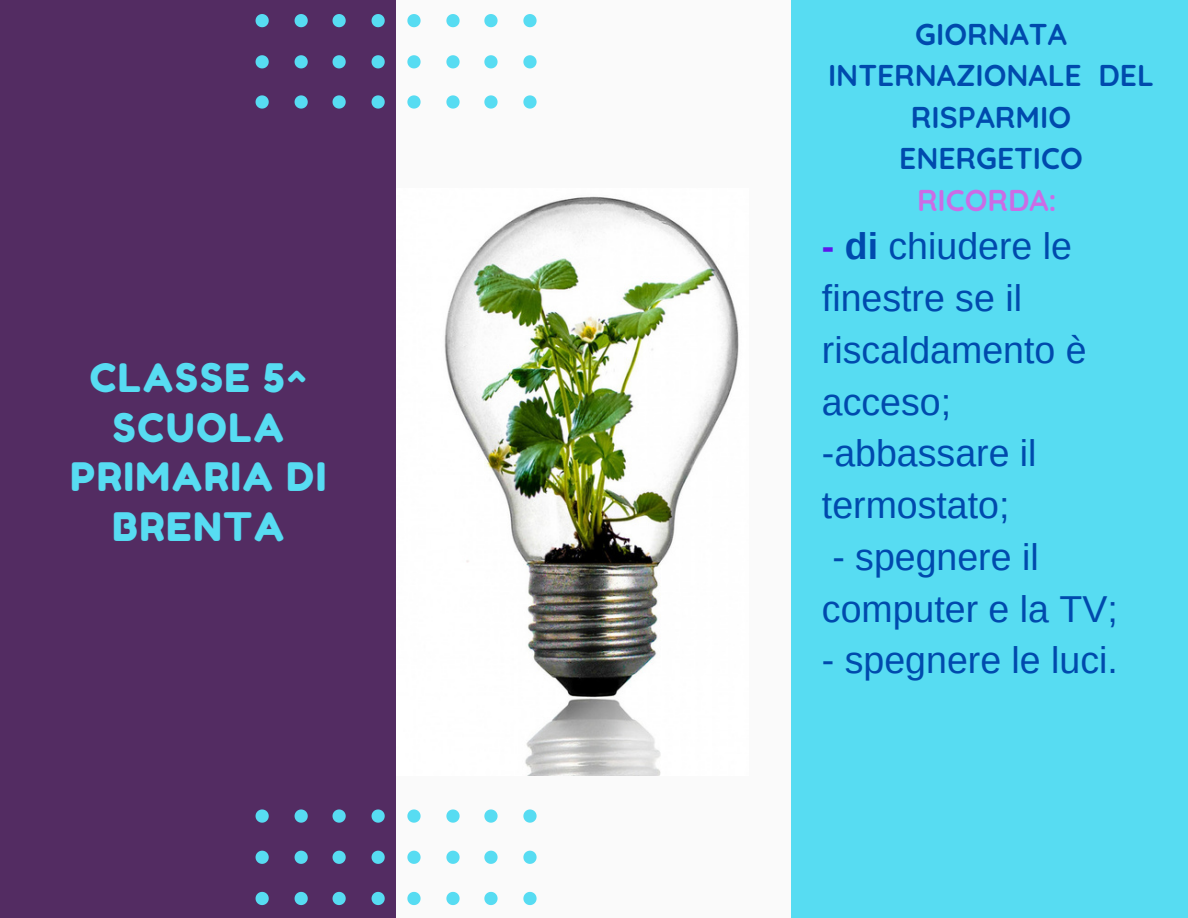
<style>
.page{position:relative;width:1188px;height:918px;background:#57dcf2}
.page>*{position:absolute;margin:0;border:0;box-sizing:border-box;transform-origin:0 0}
.t1{font:39.15px/49.8px "Fredoka One";letter-spacing:.05em;color:#57dcf2;text-align:center}
.t2{font:37.5px/51.8px "Arimo";color:#004aad}
.t3{font:700 30px/41.7px "Quicksand";color:#004aad;text-align:center}
.t4{font:700 30px "Quicksand";color:#cb6ce6}
.s1{font-weight:700;color:#5e17eb}
.s2{font-weight:700}
</style>
<div class="page">
<div style="left:396px;top:0;width:395px;height:918px;background:#fafafa"></div>
<div style="left:0;top:0;width:396px;height:918px;background:#532c62"></div>
<svg style="left:407px;top:14px;width:14px;height:13px"></svg>
<svg style="left:407px;top:55px;width:14px;height:13px"></svg>
<svg style="left:407px;top:95px;width:14px;height:14px"></svg>
<svg style="left:446px;top:14px;width:14px;height:13px"></svg>
<svg style="left:446px;top:55px;width:14px;height:13px"></svg>
<svg style="left:446px;top:95px;width:14px;height:14px"></svg>
<svg style="left:484px;top:14px;width:14px;height:13px"></svg>
<svg style="left:484px;top:55px;width:14px;height:13px"></svg>
<svg style="left:484px;top:95px;width:14px;height:14px"></svg>
<svg style="left:523px;top:14px;width:14px;height:13px"></svg>
<svg style="left:523px;top:55px;width:14px;height:13px"></svg>
<svg style="left:523px;top:95px;width:14px;height:14px"></svg>
<svg style="left:256px;top:14px;width:13px;height:13px"></svg>
<svg style="left:256px;top:55px;width:13px;height:13px"></svg>
<svg style="left:256px;top:95px;width:13px;height:14px"></svg>
<svg style="left:295px;top:14px;width:13px;height:13px"></svg>
<svg style="left:295px;top:55px;width:13px;height:13px"></svg>
<svg style="left:295px;top:95px;width:13px;height:14px"></svg>
<svg style="left:333px;top:14px;width:13px;height:13px"></svg>
<svg style="left:333px;top:55px;width:13px;height:13px"></svg>
<svg style="left:333px;top:95px;width:13px;height:14px"></svg>
<svg style="left:372px;top:14px;width:13px;height:13px"></svg>
<svg style="left:372px;top:55px;width:13px;height:13px"></svg>
<svg style="left:372px;top:95px;width:13px;height:14px"></svg>
<svg style="left:407px;top:809px;width:14px;height:14px"></svg>
<svg style="left:407px;top:851px;width:14px;height:13px"></svg>
<svg style="left:407px;top:892px;width:14px;height:13px"></svg>
<svg style="left:446px;top:809px;width:14px;height:14px"></svg>
<svg style="left:446px;top:851px;width:14px;height:13px"></svg>
<svg style="left:446px;top:892px;width:14px;height:13px"></svg>
<svg style="left:484px;top:809px;width:14px;height:14px"></svg>
<svg style="left:484px;top:851px;width:14px;height:13px"></svg>
<svg style="left:484px;top:892px;width:14px;height:13px"></svg>
<svg style="left:523px;top:809px;width:14px;height:14px"></svg>
<svg style="left:523px;top:851px;width:14px;height:13px"></svg>
<svg style="left:523px;top:892px;width:14px;height:13px"></svg>
<svg style="left:256px;top:809px;width:13px;height:14px"></svg>
<svg style="left:256px;top:851px;width:13px;height:13px"></svg>
<svg style="left:256px;top:892px;width:13px;height:13px"></svg>
<svg style="left:295px;top:809px;width:13px;height:14px"></svg>
<svg style="left:295px;top:851px;width:13px;height:13px"></svg>
<svg style="left:295px;top:892px;width:13px;height:13px"></svg>
<svg style="left:333px;top:809px;width:13px;height:14px"></svg>
<svg style="left:333px;top:851px;width:13px;height:13px"></svg>
<svg style="left:333px;top:892px;width:13px;height:13px"></svg>
<svg style="left:372px;top:809px;width:13px;height:14px"></svg>
<svg style="left:372px;top:851px;width:13px;height:13px"></svg>
<svg style="left:372px;top:892px;width:13px;height:13px"></svg>
<img style="left:444px;top:196px;width:295px;height:580px">
<p class="t1" style="left:90px;top:352px;width:219px">CLASSE 5^</p>
<p class="t1" style="left:71px;top:402px;width:257px">SCUOLA<br>PRIMARIA DI<br>BRENTA</p>
<p class="t3" style="left:828px;top:13px;width:327px">GIORNATA<br>INTERNAZIONALE DEL<br>RISPARMIO<br>ENERGETICO</p>
<p class="t4" style="left:917px;top:181px;width:141px">RICORDA:</p>
<p class="t2" style="left:822px;top:221px;width:266px"><span class="s1">-</span> <span class="s2">di</span> chiudere le finestre se il riscaldamento è acceso;</p>
<p class="t2" style="left:822px;top:428px;width:216px">-abbassare il termostato;</p>
<p class="t2" style="left:822px;top:531px;width:297px">- spegnere il computer e la TV;</p>
<p class="t2" style="left:822px;top:635px;width:297px">- spegnere le luci.</p>
</div>
